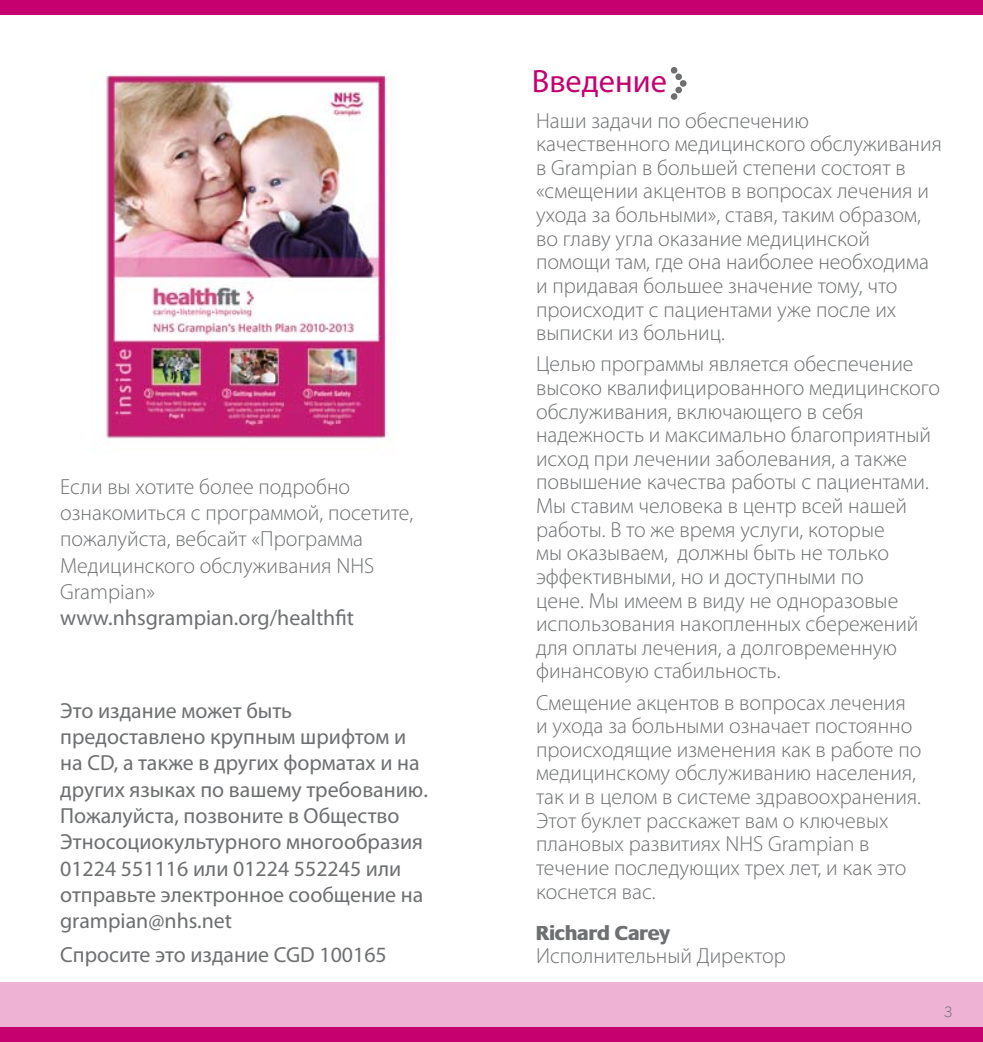
<style>
.page{position:relative;width:983px;height:1042px;background:#fff}
.page>*{position:absolute;margin:0;border:0;box-sizing:border-box;transform-origin:0 0}
.t1{font:32.38px "Myriad Pro";color:#c6006f}
.t2{font:300 21.88px/23.6px "Myriad Pro";color:#6d6f71}
.t3{font:21.88px/26.2px "Myriad Pro";color:#6d6f71}
.t4{font:800 21px "Praxis EF";color:#6d6f71}
.t5{font:100 15.75px "News Gothic Com";color:#6d6f71}
</style>
<div class="page">
<div style="left:0;top:982px;width:982px;height:60px;background:#eeb3d4"></div>
<div style="left:0;top:1027px;width:982px;height:15px;background:#c6006f"></div>
<div style="left:0;top:0;width:982px;height:15px;background:#c6006f"></div>
<img style="left:105px;top:72px;width:282px;height:368px">
<svg style="left:670px;top:67px;width:16px;height:33px"></svg>
<p class="t2" style="left:60px;top:473px;width:354px;line-height:26.2px">Если вы хотите более подробно ознакомиться с программой, посетите, пожалуйста, вебсайт «Программа<br>Медицинского обслуживания NHS<br>Grampian»</p>
<p class="t3" style="left:60px;top:604px;width:295px">www.nhsgrampian.org/healthfit</p>
<p class="t3" style="left:60px;top:697px;width:369px">Это издание может быть предоставлено крупным шрифтом и на СD, а также в других форматах и на других языках по вашему требованию.<br>Пожалуйста, позвоните в Общество<br>Этносоциокультурного многообразия<br>01224 551116 или 01224 552245 или отправьте электронное сообщение на grampian@nhs.net</p>
<p class="t3" style="left:60px;top:941px;width:328px">Спросите это издание CGD 100165</p>
<h1 class="t1" style="left:531px;top:61px;width:137px">Введение</h1>
<p class="t2" style="left:536px;top:108px;width:407px">Наши задачи по обеспечению качественного медицинского обслуживания в Grampian в большей степени состоят в «смещении акцентов в вопросах лечения и ухода за больными», ставя, таким образом, во главу угла оказание медицинской помощи там, где она наиболее необходима и придавая большее значение тому, что происходит с пациентами уже после их выписки из больниц.</p>
<p class="t2" style="left:536px;top:352px;width:405px">Целью программы является обеспечение высоко квалифицированного медицинского обслуживания, включающего в себя надежность и максимально благоприятный исход при лечении заболевания, а также повышение качества работы с пациентами.<br>Мы ставим человека в центр всей нашей работы. В то же время услуги, которые<br>мы оказываем, должны быть не только эффективными, но и доступными по<br>цене. Мы имеем в виду не одноразовые использования накопленных сбережений для оплаты лечения, а долговременную финансовую стабильность.</p>
<p class="t2" style="left:536px;top:690px;width:387px">Смещение акцентов в вопросах лечения и ухода за больными означает постоянно происходящие изменения как в работе по медицинскому обслуживанию населения, так и в целом в системе здравоохранения.<br>Этот буклет расскажет вам о ключевых плановых развитиях NHS Grampian в течение последующих трех лет, и как это коснется вас.</p>
<p class="t4" style="left:536px;top:921px;width:135px">Richard Carey</p>
<p class="t2" style="left:536px;top:944px;width:251px">Исполнительный Директор</p>
<p class="t5" style="left:943px;top:1003px;width:10px">3</p>
</div>
